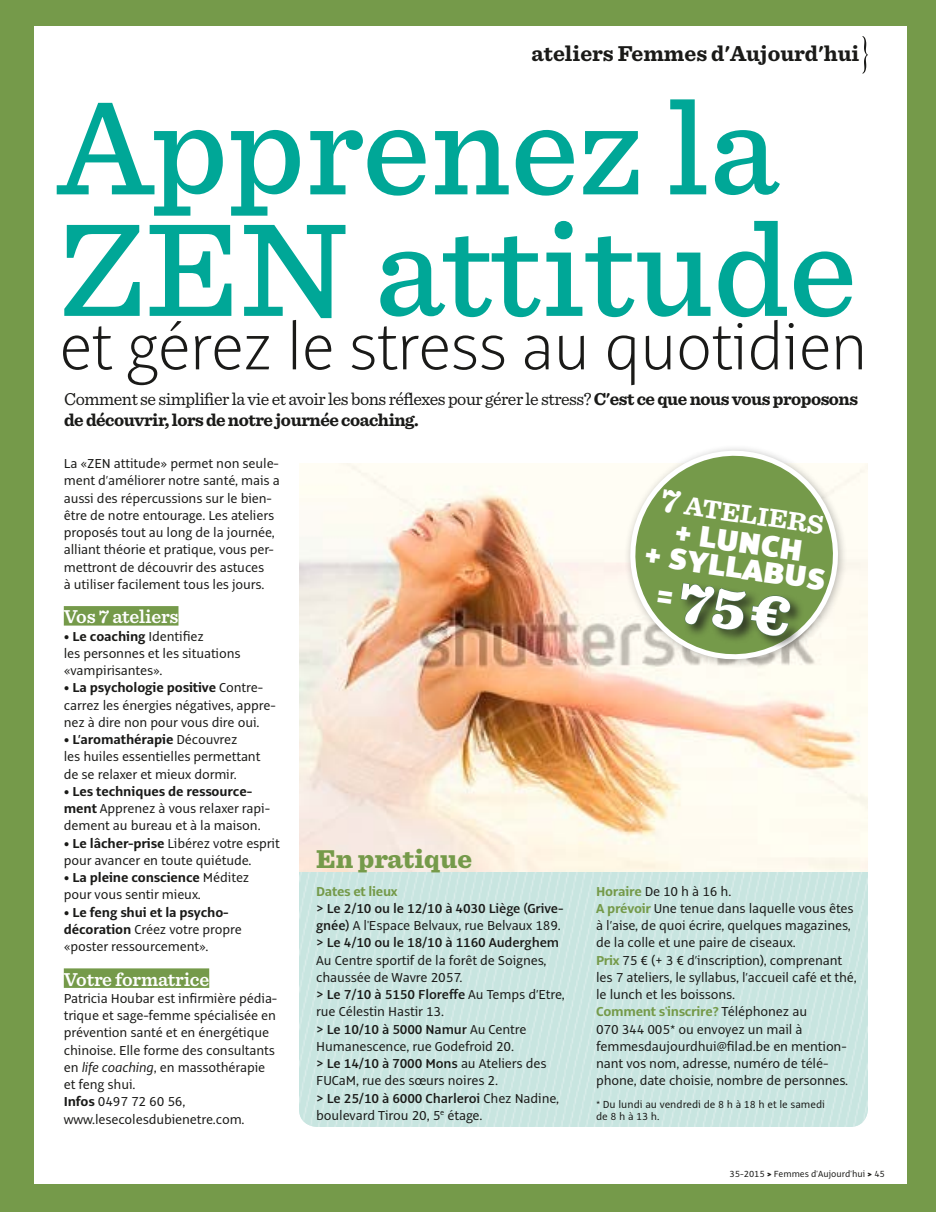
<style>
.page{position:relative;width:936px;height:1212px;background:#fff}
.page>*{position:absolute;margin:0;border:0;box-sizing:border-box;transform-origin:0 0}
.t1{font:500 138.3px/121.5px "Sentinel";color:#00a797}
.t2{font:200 69.45px "Alto";letter-spacing:-.02em;color:#1a1a18}
.t3{font:900 32.85px/26.1px "Alto";color:#fff;text-align:center}
.t4{font:900 27px "Sentinel";color:#759a4a}
.t5{font:700 27px "Sentinel";color:#fff}
.t6{font:700 22.5px "Sentinel";color:#1a1a18}
.t7{font:600 19.5px "Sentinel";letter-spacing:-.01em;color:#fff}
.t8{font:700 18px/21px "Sentinel";letter-spacing:-.025em;color:#1a1a18}
.t9{font:14.25px/17.2px "Alto";letter-spacing:-.01em;color:#1a1a18}
.t10{font:600 14.25px/17.2px "Alto";letter-spacing:-.01em;color:#1a1a18}
.t11{font:700 14.25px "Alto";letter-spacing:-.02em;color:#759a4a}
.t12{font:11.25px/12px "Alto";color:#1a1a18}
.t13{font:9.75px "Alto";color:#1a1a18}
.s1{font-weight:400}
.s2{font-weight:700}
.s3{font-style:italic}
.s4{font-size:34.5px}
.s5{font-weight:600}
.s6{font-weight:700;color:#759a4a}
.s7{font-weight:900}
</style>
<div class="page">
<div style="left:0;top:0;width:935px;height:1212px;background:#759a4a"></div>
<div style="left:34px;top:27px;width:872px;height:1157px;background:#fff"></div>
<svg style="left:862px;top:36px;width:5px;height:38px"></svg>
<div style="left:64px;top:606px;width:114px;height:20px;background:#759a4a"></div>
<div style="left:64px;top:968px;width:145px;height:20px;background:#759a4a"></div>
<img style="left:299px;top:872px;width:568px;height:255px">
<img style="left:299px;top:463px;width:568px;height:409px">
<svg style="left:616px;top:448px;width:235px;height:219px"></svg>
<div style="left:678px;top:581px;width:126px;height:69px;background:#1a1a18;opacity:.75"></div>
<svg style="left:657px;top:582px;width:134px;height:55px;background:#648246"></svg>
<h3 class="t6" style="left:531px;top:35px;width:329px">ateliers Femmes d'Aujourd'hui</h3>
<h3 class="t6" style="left:816px;top:35px;width:45px">info</h3>
<h1 class="t1" style="left:58px;top:80px;width:799px">Apprenez la<br>ZEN attitude</h1>
<h2 class="t2" style="left:59px;top:307px;width:810px">et gérez le stress au quotidien</h2>
<p class="t8" style="left:64px;top:387px;width:795px"><span class="s1">Comment se simplifier la vie et avoir les bons réflexes pour gérer le stress?</span> C'est ce que nous vous proposons de découvrir, lors de notre journée coaching.</p>
<p class="t9" style="left:64px;top:455px;width:217px">La «ZEN attitude» permet non seule&shy;ment d’améliorer notre santé, mais a aussi des répercussions sur le bien&shy;être de notre entourage. Les ateliers proposés tout au long de la journée, alliant théorie et pratique, vous per&shy;mettront de découvrir des astuces<br>à utiliser facilement tous les jours.</p>
<h3 class="t7" style="left:64px;top:602px;width:116px">Vos 7 ateliers</h3>
<p class="t9" style="left:64px;top:627px;width:178px"><span class="s2">• Le coaching</span> Identifiez<br>les personnes et les situations «vampirisantes».</p>
<p class="t9" style="left:64px;top:679px;width:213px"><span class="s2">• La psychologie positive</span> Contre&shy;carrez les énergies négatives, appre&shy;nez à dire non pour vous dire oui.</p>
<p class="t9" style="left:64px;top:731px;width:198px"><span class="s2">• L’aromathérapie</span> Découvrez<br>les huiles essentielles permettant de se relaxer et mieux dormir.</p>
<p class="t9" style="left:64px;top:782px;width:208px"><span class="s2">• Les techniques de ressource&shy;ment</span> Apprenez à vous relaxer rapi&shy;dement au bureau et à la maison.</p>
<p class="t9" style="left:64px;top:834px;width:217px"><span class="s2">• Le lâcher-prise</span> Libérez votre esprit pour avancer en toute quiétude.</p>
<p class="t9" style="left:64px;top:869px;width:187px"><span class="s2">• La pleine conscience</span> Méditez pour vous sentir mieux.</p>
<p class="t9" style="left:64px;top:903px;width:179px"><span class="s2">• Le feng shui et la psycho&shy;décoration</span> Créez votre propre «poster ressourcement».</p>
<h3 class="t7" style="left:64px;top:964px;width:147px">Votre formatrice</h3>
<p class="t9" style="left:64px;top:989px;width:215px">Patricia Houbar est infirmière pédia&shy;trique et sage-femme spécialisée en prévention santé et en énergétique chinoise. Elle forme des consultants en <span class="s3">life coaching</span>, en massothérapie et feng shui.<br><span class="s2">Infos</span> 0497 72 60 56, www.lesecolesdubienetre.com.</p>
<h3 class="t5" style="left:664px;top:481px;width:166px;rotate:8deg"><span class="s4">7</span> ATELIERS</h3>
<h3 class="t3" style="left:650px;top:515px;width:184px;rotate:8deg">+ LUNCH<br>+ SYLLABUS</h3>
<h3 class="t4" style="left:316px;top:837px;width:157px">En pratique</h3>
<p class="t11" style="left:316px;top:882px;width:83px">Dates et lieux</p>
<p class="t10" style="left:316px;top:899px;width:249px">&gt; Le 2/10 ou le 12/10 à 4030 Liège (Grive&shy;gnée) <span class="s1">A l'Espace Belvaux, rue Belvaux 189. </span>&gt; Le 4/10 ou le 18/10 à 1160 Auderghem</p>
<p class="t9" style="left:316px;top:951px;width:250px">Au Centre sportif de la forêt de Soignes, chaussée de Wavre 2057.<br><span class="s5">&gt; Le 7/10 à 5150 Floreffe</span> Au Temps d’Etre, rue Célestin Hastir 13.<br><span class="s5">&gt; Le 10/10 à 5000 Namur</span> Au Centre<br>Humanescence, rue Godefroid 20.<br><span class="s5">&gt; Le 14/10 à 7000 Mons</span> au Ateliers des<br>FUCaM, rue des sœurs noires 2.<br><span class="s5">&gt; Le 25/10 à 6000 Charleroi</span> Chez Nadine, boulevard Tirou 20, 5<sup>e</sup> étage.</p>
<p class="t9" style="left:596px;top:882px;width:262px"><span class="s6">Horaire</span> De 10 h à 16 h.<br><span class="s6">A prévoir</span> Une tenue dans laquelle vous êtes à l’aise, de quoi écrire, quelques magazines, de la colle et une paire de ciseaux.<br><span class="s6">Prix</span> 75 € (+ 3 € d’inscription), comprenant les 7 ateliers, le syllabus, l’accueil café et thé, le lunch et les boissons.<br><span class="s6">Comment s'inscrire?</span> Téléphonez au<br>070 344 005* ou envoyez un mail à femmesdaujourdhui@filad.be en mention&shy;nant vos nom, adresse, numéro de télé&shy;phone, date choisie, nombre de personnes.</p>
<p class="t12" style="left:596px;top:1098px;width:230px">* Du lundi au vendredi de 8 h à 18 h et le samedi de 8 h à 13 h.</p>
<p class="t13" style="left:729px;top:1168px;width:157px">35-2015 <span class="s7">&gt;</span> Femmes d'Aujourd'hui <span class="s7">&gt;</span> 45</p>
<p class="t13" style="left:731px;top:1168px;width:10px">xx</p>
</div>
